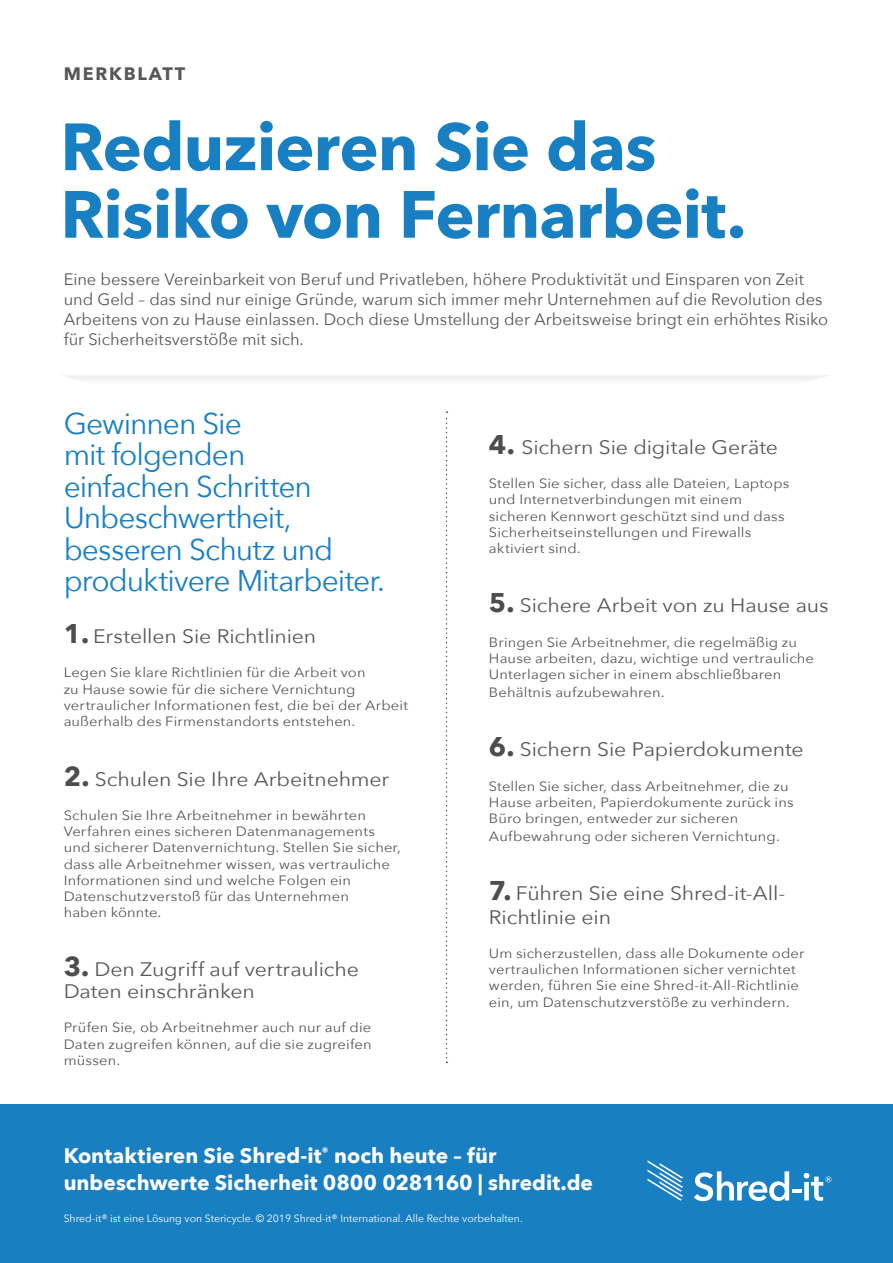
<style>
.page{position:relative;width:893px;height:1263px;background:#fff}
.page>*{position:absolute;margin:0;border:0;box-sizing:border-box;transform-origin:0 0}
.t1{font:700 66px/67.5px "Avenir Next";letter-spacing:-.015em;color:#187fc3}
.t2{font:30px/31.5px "Avenir Next";letter-spacing:-.035em;color:#187fc3}
.t3{font:700 21px/27px "Avenir Next";color:#fff}
.t4{font:19.5px/22.5px "Avenir Next";letter-spacing:-.005em;color:#575756;scale:1.09 1}
.t5{font:700 18px "Avenir Next";letter-spacing:.1em;color:#575756}
.t6{font:16.5px/19.8px "Avenir Next";color:#575756}
.t7{font:13.5px/16.2px "Avenir Next";letter-spacing:.01em;color:#575756;scale:1.09 1}
.t8{font:10.5px "Avenir Next";color:#fff}
.s1{font-weight:700;font-size:27px;color:#4d4d4f}
</style>
<div class="page">
<div style="left:0;top:1104px;width:893px;height:159px;background:#187fc3"></div>
<svg style="left:647px;top:1160px;width:36px;height:41px"></svg>
<svg style="left:694px;top:1171px;width:137px;height:30px"></svg>
<div style="left:63px;top:375px;width:765px;height:5px;background:#f1f1f1"></div>
<svg style="left:446px;top:411px;width:1px;height:652px"></svg>
<h3 class="t5" style="left:64px;top:58px;width:123px">MERKBLATT</h3>
<h1 class="t1" style="left:60px;top:112px;width:687px">Reduzieren Sie das<br>Risiko von Fernarbeit.</h1>
<p class="t6" style="left:64px;top:269px;width:766px">Eine bessere Vereinbarkeit von Beruf und Privatleben, höhere Produktivität und Einsparen von Zeit und Geld – das sind nur einige Gründe, warum sich immer mehr Unternehmen auf die Revolution des Arbeitens von zu Hause einlassen. Doch diese Umstellung der Arbeitsweise bringt ein erhöhtes Risiko für Sicherheitsverstöße mit sich.</p>
<h2 class="t2" style="left:64px;top:406px;width:323px">Gewinnen Sie<br>mit folgenden<br>einfachen Schritten<br>Unbeschwertheit, besseren Schutz und produktivere Mitarbeiter.</h2>
<h3 class="t4" style="left:64px;top:624px;width:233px"><span class="s1">1.</span> Erstellen Sie Richtlinien</h3>
<p class="t7" style="left:64px;top:664px;width:318px">Legen Sie klare Richtlinien für die Arbeit von<br>zu Hause sowie für die sichere Vernichtung vertraulicher Informationen fest, die bei der Arbeit außerhalb des Firmenstandorts entstehen.</p>
<h3 class="t4" style="left:64px;top:767px;width:300px"><span class="s1">2.</span> Schulen Sie Ihre Arbeitnehmer</h3>
<p class="t7" style="left:64px;top:807px;width:311px">Schulen Sie Ihre Arbeitnehmer in bewährten Verfahren eines sicheren Datenmanagements und sicherer Datenvernichtung. Stellen Sie sicher, dass alle Arbeitnehmer wissen, was vertrauliche Informationen sind und welche Folgen ein Datenschutzverstoß für das Unternehmen<br>haben könnte.</p>
<h3 class="t4" style="left:64px;top:957px;width:272px"><span class="s1">3.</span> Den Zugriff auf vertrauliche<br>Daten einschränken</h3>
<p class="t7" style="left:64px;top:1019px;width:284px;text-align:justify">Prüfen Sie, ob Arbeitnehmer auch nur auf die Daten zugreifen können, auf die sie zugreifen müssen.</p>
<h3 class="t4" style="left:489px;top:435px;width:267px"><span class="s1">4.</span> Sichern Sie digitale Geräte</h3>
<p class="t7" style="left:489px;top:475px;width:277px">Stellen Sie sicher, dass alle Dateien, Laptops und Internetverbindungen mit einem sicheren Kennwort geschützt sind und dass Sicherheitseinstellungen und Firewalls aktiviert sind.</p>
<h3 class="t4" style="left:489px;top:593px;width:313px"><span class="s1">5.</span> Sichere Arbeit von zu Hause aus</h3>
<p class="t7" style="left:489px;top:633px;width:300px">Bringen Sie Arbeitnehmer, die regelmäßig zu<br>Hause arbeiten, dazu, wichtige und vertrauliche<br>Unterlagen sicher in einem abschließbaren</p>
<p class="t7" style="left:489px;top:684px;width:163px">Behältnis aufzubewahren.</p>
<h3 class="t4" style="left:489px;top:737px;width:290px"><span class="s1">6.</span> Sichern Sie Papierdokumente</h3>
<p class="t7" style="left:489px;top:777px;width:281px">Stellen Sie sicher, dass Arbeitnehmer, die zu<br>Hause arbeiten, Papierdokumente zurück ins<br>Büro bringen, entweder zur sicheren</p>
<p class="t7" style="left:489px;top:828px;width:268px">Aufbewahrung oder sicheren Vernichtung.</p>
<h3 class="t4" style="left:489px;top:881px;width:273px;line-height:23.4px"><span class="s1">7.</span> Führen Sie eine Shred-it-All-<br>Richtlinie ein</h3>
<p class="t7" style="left:489px;top:945px;width:291px">Um sicherzustellen, dass alle Dokumente oder vertraulichen Informationen sicher vernichtet werden, führen Sie eine Shred-it-All-Richtlinie ein, um Datenschutzverstöße zu verhindern.</p>
<h3 class="t3" style="left:64px;top:1142px;width:531px">Kontaktieren Sie Shred-it<sup>®</sup> noch heute – für unbeschwerte Sicherheit 0800 0281160 | shredit.de</h3>
<p class="t8" style="left:64px;top:1210px;width:461px">Shred-it® ist eine Lösung von Stericycle. © 2019 Shred-it® International. Alle Rechte vorbehalten.</p>
</div>
